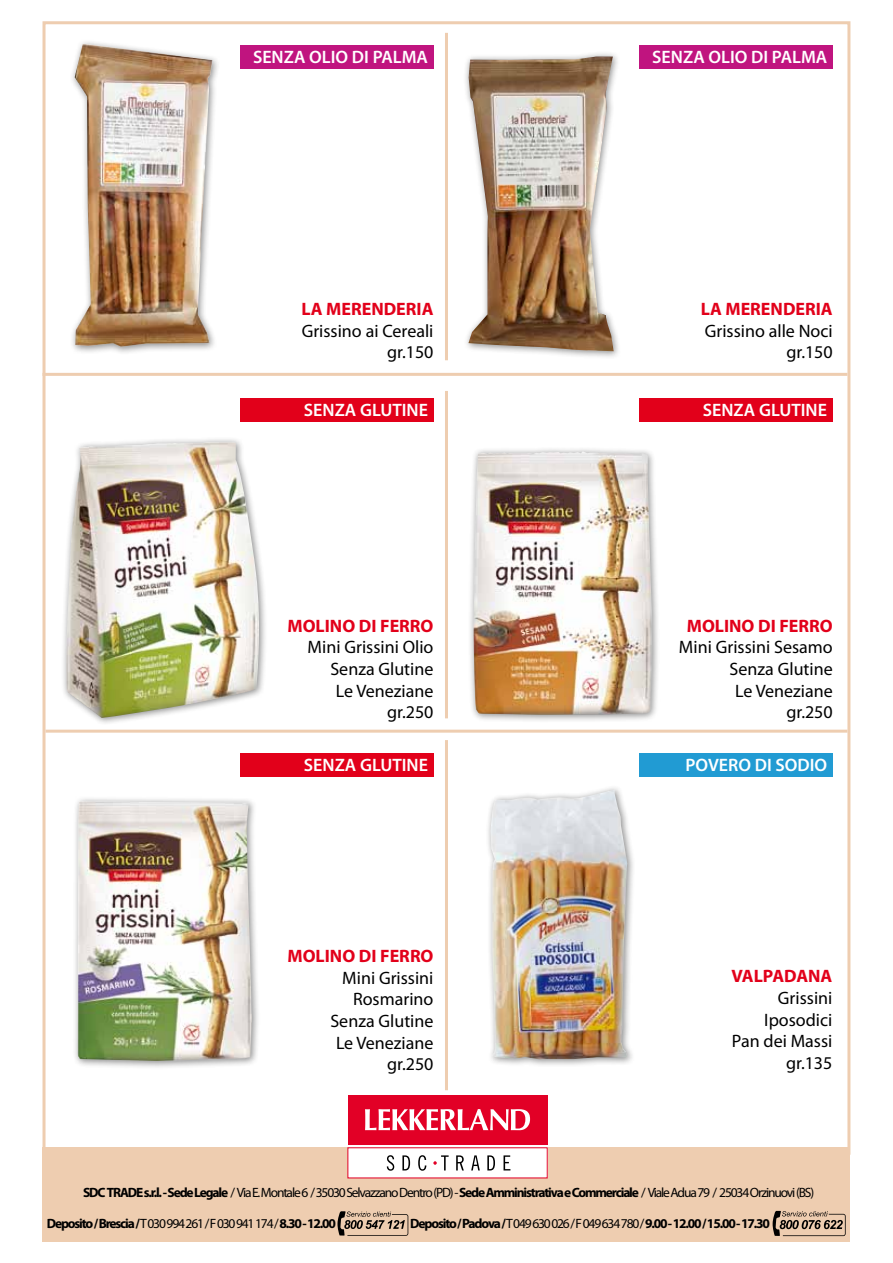
<style>
.page{position:relative;width:893px;height:1263px;background:#fff}
.page>*{position:absolute;margin:0;border:0;box-sizing:border-box;transform-origin:0 0}
.t1{font:18px/21.6px "Myriad Pro";color:#000;text-align:right}
.t2{font:600 18px "Myriad Pro";color:#fff}
.t3{font:700 18px "Myriad Pro";color:#e2001a}
.t4{font:13.5px "Myriad Pro";letter-spacing:-.085em;color:#000}
.t5{font:700 13.5px "Myriad Pro";letter-spacing:-.085em;color:#000}
.s1{font-weight:700}
.s2{font-weight:400}
</style>
<div class="page">
<div style="left:43px;top:1147px;width:807px;height:95px;background:#eecdb0"></div>
<hr style="left:43px;top:373px;width:804px;height:3px;background:#eecdb0">
<hr style="left:46px;top:730px;width:801px;height:3px;background:#eecdb0">
<div style="left:348px;top:1095px;width:199px;height:50px;background:#e20026"></div>
<div style="left:348px;top:1148px;width:199px;height:30px;background:#fff"></div>
<svg style="left:365px;top:1109px;width:165px;height:21px"></svg>
<svg style="left:387px;top:1155px;width:7px;height:16px"></svg>
<svg style="left:402px;top:1155px;width:8px;height:15px"></svg>
<svg style="left:418px;top:1155px;width:8px;height:16px"></svg>
<svg style="left:433px;top:1155px;width:16px;height:15px"></svg>
<svg style="left:456px;top:1155px;width:8px;height:15px"></svg>
<svg style="left:471px;top:1155px;width:9px;height:15px"></svg>
<svg style="left:487px;top:1155px;width:8px;height:15px"></svg>
<svg style="left:503px;top:1155px;width:7px;height:15px"></svg>
<svg style="left:337px;top:1211px;width:71px;height:25px"></svg>
<svg style="left:772px;top:1211px;width:74px;height:25px"></svg>
<hr style="left:445px;top:33px;width:3px;height:327px;background:#eecdb0">
<hr style="left:445px;top:391px;width:3px;height:327px;background:#eecdb0">
<hr style="left:445px;top:740px;width:3px;height:350px;background:#eecdb0">
<div style="left:61px;top:437px;width:207px;height:289px;background:#000;opacity:.45"></div>
<img style="left:65px;top:442px;width:198px;height:276px">
<div style="left:468px;top:446px;width:193px;height:277px;background:#000;opacity:.45"></div>
<img style="left:473px;top:451px;width:179px;height:264px">
<div style="left:72px;top:796px;width:188px;height:274px;background:#000;opacity:.45"></div>
<img style="left:78px;top:801px;width:174px;height:260px">
<div style="left:639px;top:753px;width:194px;height:23px;background:#219bd3"></div>
<div style="left:240px;top:398px;width:193px;height:23px;background:#e2001a"></div>
<div style="left:240px;top:753px;width:193px;height:23px;background:#e2001a"></div>
<div style="left:639px;top:398px;width:193px;height:23px;background:#e2001a"></div>
<div style="left:463px;top:51px;width:159px;height:309px;background:#000;opacity:.45"></div>
<img style="left:468px;top:57px;width:146px;height:294px">
<div style="left:70px;top:39px;width:150px;height:316px;background:#000;opacity:.45"></div>
<img style="left:75px;top:44px;width:137px;height:303px">
<div style="left:240px;top:45px;width:193px;height:24px;background:#c0147f"></div>
<div style="left:639px;top:45px;width:194px;height:24px;background:#c0147f"></div>
<div style="left:485px;top:785px;width:151px;height:283px;background:#000;opacity:.45"></div>
<img style="left:491px;top:790px;width:136px;height:269px">
<p class="t2" style="left:253px;top:45px;width:177px">SENZA OLIO DI PALMA</p>
<p class="t2" style="left:652px;top:45px;width:177px">SENZA OLIO DI PALMA</p>
<p class="t3" style="left:301px;top:297px;width:134px">LA MERENDERIA</p>
<p class="t1" style="left:302px;top:320px;width:133px">Grissino ai Cereali gr.150</p>
<p class="t2" style="left:304px;top:398px;width:126px">SENZA GLUTINE</p>
<p class="t3" style="left:287px;top:614px;width:147px">MOLINO DI FERRO</p>
<p class="t1" style="left:308px;top:636px;width:127px">Mini Grissini Olio<br>Senza Glutine<br>Le Veneziane gr.250</p>
<p class="t2" style="left:304px;top:753px;width:126px">SENZA GLUTINE</p>
<p class="t3" style="left:287px;top:944px;width:147px">MOLINO DI FERRO</p>
<p class="t1" style="left:330px;top:966px;width:105px">Mini Grissini<br>Rosmarino<br>Senza Glutine<br>Le Veneziane gr.250</p>
<p class="t3" style="left:701px;top:297px;width:134px">LA MERENDERIA</p>
<p class="t1" style="left:705px;top:319px;width:129px">Grissino alle Noci gr.150</p>
<p class="t2" style="left:703px;top:398px;width:126px">SENZA GLUTINE</p>
<p class="t3" style="left:687px;top:614px;width:147px">MOLINO DI FERRO</p>
<p class="t1" style="left:679px;top:636px;width:155px">Mini Grissini Sesamo<br>Senza Glutine<br>Le Veneziane<br>gr.250</p>
<p class="t2" style="left:685px;top:753px;width:143px">POVERO DI SODIO</p>
<p class="t3" style="left:731px;top:964px;width:102px">VALPADANA</p>
<p class="t1" style="left:732px;top:987px;width:102px">Grissini<br>Iposodici<br>Pan dei Massi gr.135</p>
<p class="t4" style="left:83px;top:1184px;width:733px"><span class="s1">SDC TRADE s.r.l.- Sede Legale</span> / Via E.Montale 6 / 35030 Selvazzano Dentro (PD) - <span class="s1">Sede Amministrativa e Commerciale</span> / Viale Adua 79 / 25034 Orzinuovi(BS)</p>
<p class="t5" style="left:47px;top:1215px;width:291px">Deposito / Brescia / <span class="s2">T 030 994 261 / F 030 941 174 /</span> 8.30 - 12.00</p>
<p class="t5" style="left:410px;top:1215px;width:361px">Deposito / Padova / <span class="s2">T 049 630 026 / F 049 634 780 /</span> 9.00 - 12.00 / 15.00 - 17.30</p>
</div>
